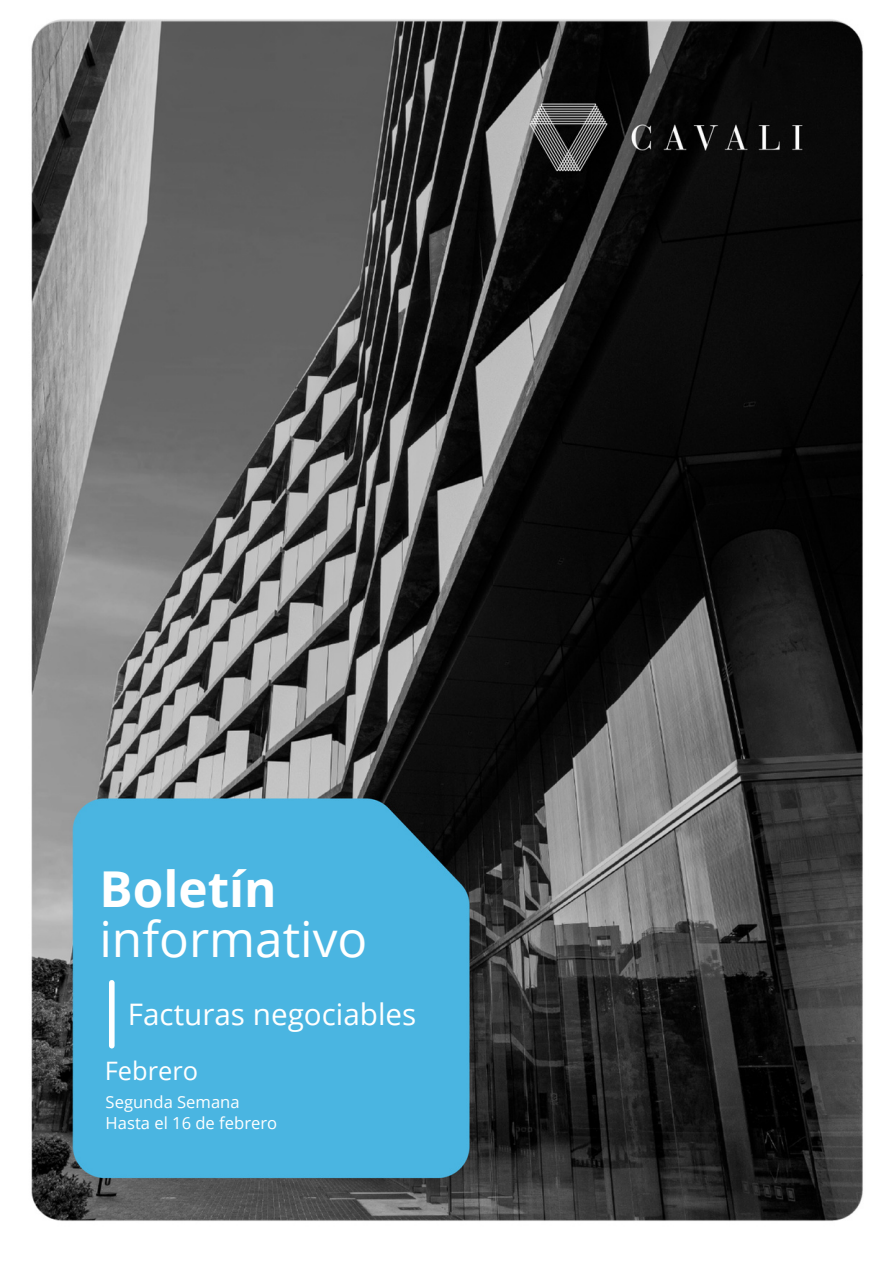
<style>
.page{position:relative;width:893px;height:1264px;background:#fff}
.page>*{position:absolute;margin:0;border:0;box-sizing:border-box;transform-origin:0 0}
.t1{font:49.5px "Open Sans";color:#fff}
.t2{font:700 49.5px "Open Sans";color:#fff}
.t3{font:29.7px "Open Sans";color:#fff}
.t4{font:25.35px "Open Sans";color:#fff}
.t5{font:16.5px/21.9px "Open Sans";color:#fff}
</style>
<div class="page">
<img style="left:31px;top:19px;width:832px;height:1202px">
<div style="left:109px;top:982px;width:6px;height:63px;background:#fff"></div>
<h1 class="t2" style="left:99px;top:853px;width:179px">Boletín</h1>
<h1 class="t1" style="left:99px;top:905px;width:269px">informativo</h1>
<h2 class="t3" style="left:128px;top:993px;width:290px">Facturas negociables</h2>
<h3 class="t4" style="left:105px;top:1052px;width:95px">Febrero</h3>
<p class="t5" style="left:106px;top:1090px;width:173px">Segunda Semana<br>Hasta el 16 de febrero</p>
</div>
